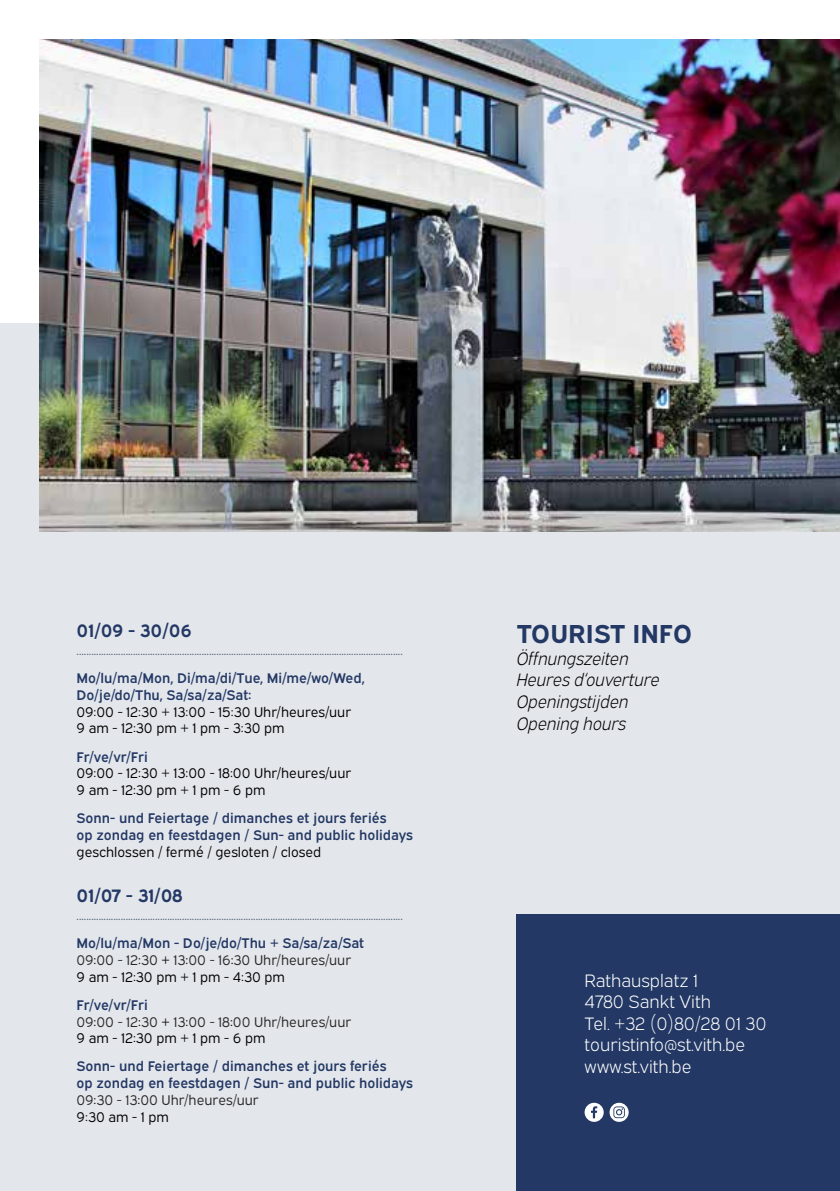
<style>
.page{position:relative;width:840px;height:1191px;background:#fff}
.page>*{position:absolute;margin:0;border:0;box-sizing:border-box;transform-origin:0 0}
.t1{font:700 26px "Expressway Rg";color:#233864}
.t2{font:18px/21.6px "Expressway Lt";color:#fff}
.t3{font:italic 18px/21.6px "Expressway Lt";color:#000}
.t4{font:700 18px "Expressway Rg";color:#233864}
.t5{font:14px/16.8px "Expressway Sb";color:#233864}
.t6{font:14px "Expressway Bk";color:#58667a}
.t7{font:14px/16.8px "Expressway Bk";color:#282827}
.t8{font:14px/16.8px "Expressway Bk";color:#000}
.s1{color:#000}
</style>
<div class="page">
<div style="left:0;top:323px;width:839px;height:868px;background:#e3e6eb"></div>
<div style="left:516px;top:914px;width:323px;height:277px;background:#233864"></div>
<img style="left:40px;top:40px;width:799px;height:492px">
<svg style="left:584px;top:1102px;width:19px;height:19px"></svg>
<svg style="left:609px;top:1102px;width:19px;height:19px"></svg>
<p class="t4" style="left:77px;top:616px;width:117px">01/09 - 30/06</p>
<p class="t6" style="left:77px;top:639px;width:327px">.....................................................................................................................................</p>
<p class="t5" style="left:77px;top:668px;width:289px">Mo/lu/ma/Mon, Di/ma/di/Tue, Mi/me/wo/Wed,<br>Do/je/do/Thu, Sa/sa/za/Sat:</p>
<p class="t8" style="left:77px;top:702px;width:276px">09:00 - 12:30 + 13:00 - 15:30 Uhr/heures/uur<br>9 am - 12:30 pm + 1 pm - 3:30 pm</p>
<p class="t5" style="left:77px;top:746px;width:73px">Fr/ve/vr/Fri</p>
<p class="t8" style="left:77px;top:763px;width:276px">09:00 - 12:30 + 13:00 - 18:00 Uhr/heures/uur<br>9 am - 12:30 pm + 1 pm - 6 pm</p>
<p class="t5" style="left:77px;top:808px;width:337px">Sonn- und Feiertage / dimanches et jours feriés<br>op zondag en feestdagen / Sun- and public holidays</p>
<p class="t8" style="left:77px;top:842px;width:246px">geschlossen / fermé / gesloten / closed</p>
<p class="t4" style="left:77px;top:881px;width:107px">01/07 - 31/08</p>
<p class="t6" style="left:77px;top:904px;width:327px">.....................................................................................................................................</p>
<p class="t5" style="left:77px;top:933px;width:289px">Mo/lu/ma/Mon - Do/je/do/Thu + Sa/sa/za/Sat</p>
<p class="t7" style="left:77px;top:950px;width:276px">09<span class="s1">:</span>00 - 12<span class="s1">:</span>30 <span class="s1">+</span> 13<span class="s1">:</span>00 - 16<span class="s1">:</span>30 Uhr/heures/uur<br><span class="s1">9 am - 12:30 pm + 1 pm - 4:30 pm</span></p>
<p class="t5" style="left:77px;top:994px;width:73px">Fr/ve/vr/Fri</p>
<p class="t7" style="left:77px;top:1011px;width:276px">09<span class="s1">:</span>00 - 12<span class="s1">:</span>30 <span class="s1">+</span> 13<span class="s1">:</span>00 - 18<span class="s1">:</span>00 Uhr/heures/uur<br><span class="s1">9 am - 12:30 pm + 1 pm - 6 pm</span></p>
<p class="t5" style="left:77px;top:1056px;width:337px">Sonn- und Feiertage / dimanches et jours feriés<br>op zondag en feestdagen / Sun- and public holidays</p>
<p class="t7" style="left:77px;top:1090px;width:184px">09<span class="s1">:</span>30 - 13<span class="s1">:</span>00 Uhr/heures/uur<br><span class="s1">9:30 am - 1 pm</span></p>
<h1 class="t1" style="left:516px;top:613px;width:177px">TOURIST INFO</h1>
<p class="t3" style="left:516px;top:646px;width:145px">Öffnungszeiten<br>Heures d‘ouverture<br>Openingstijden<br>Opening hours</p>
<p class="t2" style="left:584px;top:967px;width:183px">Rathausplatz 1<br>4780 Sankt Vith<br>Tel. +32 (0)80/28 01 30 touristinfo@st.vith.be www.st.vith.be</p>
</div>
